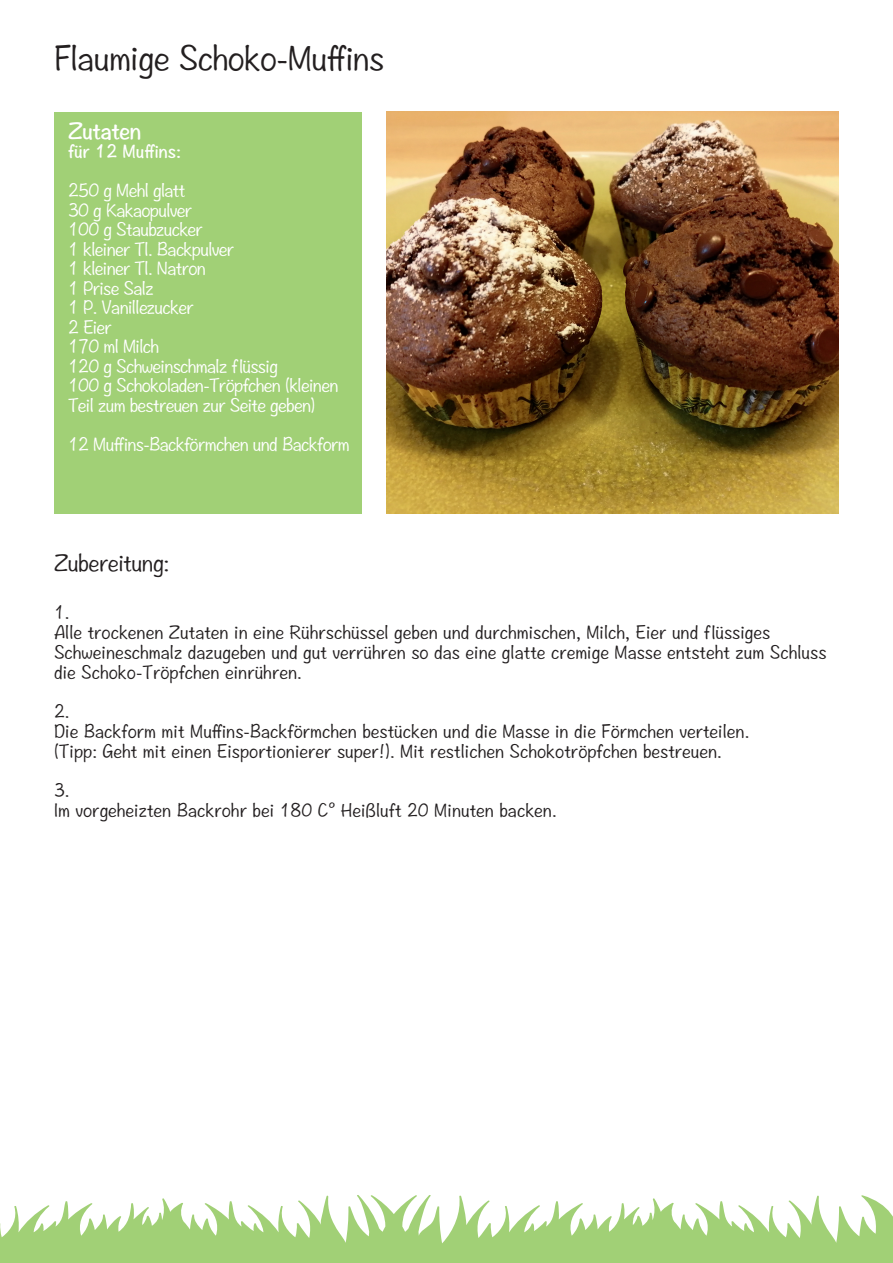
<style>
.page{position:relative;width:893px;height:1263px;background:#fff}
.page>*{position:absolute;margin:0;border:0;box-sizing:border-box;transform-origin:0 0}
.t1{font:30.6px "Hannotate SC W5";letter-spacing:-.02em;color:#231f20}
.t2{font:21px "Hannotate SC W5";letter-spacing:-.025em;color:#231f20}
.t3{font:21px "Hannotate SC W7";letter-spacing:-.03em;color:#fff}
.t4{font:16.5px/19.8px "Hannotate SC W5";color:#231f20}
.t5{font:16.5px/19.5px "Hannotate SC W5";letter-spacing:-.04em;color:#fff}
.t6{font:16.5px "Hannotate SC W7";letter-spacing:-.01em;color:#fff}
</style>
<div class="page">
<div style="left:54px;top:112px;width:307px;height:402px;background:#a1d076"></div>
<img style="left:387px;top:112px;width:452px;height:402px">
<svg style="left:0;top:1195px;width:893px;height:68px;fill:#a1d076"></svg>
<h1 class="t1" style="left:54px;top:37px;width:332px">Flaumige Schoko-Muffins</h1>
<p class="t3" style="left:68px;top:116px;width:75px">Zutaten</p>
<p class="t6" style="left:68px;top:140px;width:115px">für 12 Muffins:</p>
<p class="t5" style="left:68px;top:181px;width:272px">250 g Mehl glatt<br>30 g Kakaopulver<br>100 g Staubzucker<br>1 kleiner Tl. Backpulver<br>1 kleiner Tl. Natron<br>1 Prise Salz<br>1 P. Vanillezucker<br>2 Eier<br>170 ml Milch<br>120 g Schweinschmalz flüssig<br>100 g Schokoladen-Tröpfchen (kleinen<br>Teil zum bestreuen zur Seite geben)</p>
<p class="t5" style="left:68px;top:435px;width:283px">12 Muffins-Backförmchen und Backform</p>
<p class="t2" style="left:54px;top:548px;width:117px">Zubereitung:</p>
<p class="t4" style="left:54px;top:603px;width:774px">1.<br>Alle trockenen Zutaten in eine Rührschüssel geben und durchmischen, Milch, Eier und flüssiges Schweineschmalz dazugeben und gut verrühren so das eine glatte cremige Masse entsteht zum Schluss die Schoko-Tröpfchen einrühren.</p>
<p class="t4" style="left:54px;top:702px;width:697px">2.<br>Die Backform mit Muffins-Backförmchen bestücken und die Masse in die Förmchen verteilen. (Tipp: Geht mit einen Eisportionierer super!). Mit restlichen Schokotröpfchen bestreuen.</p>
<p class="t4" style="left:54px;top:781px;width:504px">3.<br>Im vorgeheizten Backrohr bei 180 C° Heißluft 20 Minuten backen.</p>
</div>
